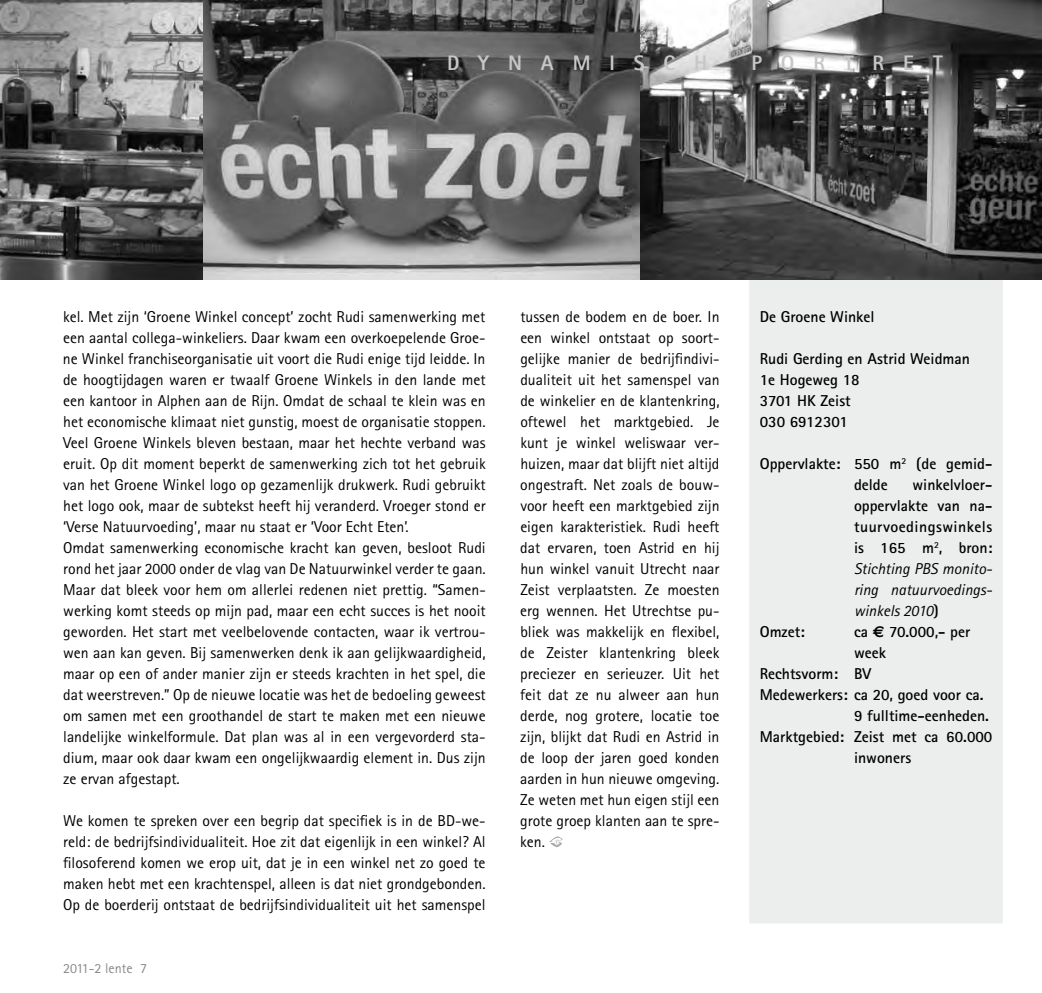
<style>
.page{position:relative;width:1042px;height:993px;background:#fff}
.page>*{position:absolute;margin:0;border:0;box-sizing:border-box;transform-origin:0 0}
.t1{font:800 21px "Rotis Sans Serif";letter-spacing:.9em;color:#c6c7c8}
.t2{font:15.75px/21px "Rotis Sans Serif";color:#000;text-align:justify}
.t3{font:700 15.75px/21px "Rotis Sans Serif";color:#000}
.t4{font:14px "Rotis Sans Serif";color:#87888a}
.s1{font-weight:400;font-style:italic}
.s2{font-family:"Euro Sans"}
</style>
<div class="page">
<svg style="left:549px;top:836px;width:14px;height:10px"></svg>
<div style="left:744px;top:279px;width:264px;height:644px;background:#eceded"></div>
<img style="left:0;top:0;width:1042px;height:279px">
<h1 class="t1" style="left:447px;top:49px;width:262px">DYNAMISCH</h1>
<h1 class="t1" style="left:751px;top:49px;width:193px">PORTRET</h1>
<p class="t2" style="left:63px;top:306px;width:424px;text-align:left">kel. Met zijn ‘Groene Winkel concept’ zocht Rudi samenwerking met een aantal collega-winkeliers. Daar kwam een overkoepelende Groe&shy;ne Winkel franchiseorganisatie uit voort die Rudi enige tijd leidde. In de hoogtijdagen waren er twaalf Groene Winkels in den lande met een kantoor in Alphen aan de Rijn. Omdat de schaal te klein was en het economische klimaat niet gunstig, moest de organisatie stoppen.<br>Veel Groene Winkels bleven bestaan, maar het hechte verband was eruit. Op dit moment beperkt de samenwerking zich tot het gebruik van het Groene Winkel logo op gezamenlijk drukwerk. Rudi gebruikt het logo ook, maar de subtekst heeft hij veranderd. Vroeger stond er ‘Verse Natuurvoeding’, maar nu staat er ‘Voor Echt Eten’.<br>Omdat samenwerking economische kracht kan geven, besloot Rudi rond het jaar 2000 onder de vlag van De Natuurwinkel verder te gaan.<br>Maar dat bleek voor hem om allerlei redenen niet prettig. “Samen&shy;werking komt steeds op mijn pad, maar een echt succes is het nooit geworden. Het start met veelbelovende contacten, waar ik vertrou&shy;wen aan kan geven. Bij samenwerken denk ik aan gelijkwaardigheid, maar op een of ander manier zijn er steeds krachten in het spel, die dat weerstreven.” Op de nieuwe locatie was het de bedoeling geweest om samen met een groothandel de start te maken met een nieuwe landelijke winkelformule. Dat plan was al in een vergevorderd sta&shy;dium, maar ook daar kwam een ongelijkwaardig element in. Dus zijn ze ervan afgestapt.</p>
<p class="t2" style="left:63px;top:809px;width:424px">We komen te spreken over een begrip dat specifiek is in de BD-we&shy;reld: de bedrijfsindividualiteit. Hoe zit dat eigenlijk in een winkel? Al filosoferend komen we erop uit, dat je in een winkel net zo goed te maken hebt met een krachtenspel, alleen is dat niet grondgebonden.<br>Op de boerderij ontstaat de bedrijfsindividualiteit uit het samenspel</p>
<p class="t4" style="left:63px;top:959px;width:85px">2011-2 lente 7</p>
<p class="t2" style="left:520px;top:305px;width:201px">tussen de bodem en de boer. In een winkel ontstaat op soort&shy;gelijke manier de bedrijfindivi&shy;dualiteit uit het samenspel van de winkelier en de klantenkring, oftewel het marktgebied. Je kunt je winkel weliswaar ver&shy;huizen, maar dat blijft niet altijd ongestraft. Net zoals de bouw&shy;voor heeft een marktgebied zijn eigen karakteristiek. Rudi heeft dat ervaren, toen Astrid en hij hun winkel vanuit Utrecht naar Zeist verplaatsten. Ze moesten erg wennen. Het Utrechtse pu&shy;bliek was makkelijk en flexibel, de Zeister klantenkring bleek preciezer en serieuzer. Uit het feit dat ze nu alweer aan hun derde, nog grotere, locatie toe zijn, blijkt dat Rudi en Astrid in de loop der jaren goed konden aarden in hun nieuwe omgeving.<br>Ze weten met hun eigen stijl een grote groep klanten aan te spre&shy;ken.</p>
<p class="t3" style="left:760px;top:305px;width:116px">De Groene Winkel</p>
<p class="t3" style="left:760px;top:347px;width:212px">Rudi Gerding en Astrid Weidman<br>1e Hogeweg 18<br>3701 HK Zeist<br>030 6912301</p>
<p class="t3" style="left:854px;top:452px;width:140px;text-indent:-94px">Oppervlakte: 550 m<sup>2</sup> (de gemid&shy;delde</p>
<p class="t3" style="left:854px;top:473px;width:140px;text-align:justify;text-indent:58px">winkelvloer&shy;oppervlakte van na&shy;tuurvoedingswinkels is 165 m<sup>2</sup>, bron:<br><span class="s1">Stichting PBS monito&shy;ring natuurvoedings&shy;winkels 2010</span>)</p>
<p class="t3" style="left:760px;top:620px;width:47px">Omzet:</p>
<p class="t3" style="left:854px;top:620px;width:118px">ca <span class="s2">€</span> 70.000,- per</p>
<p class="t3" style="left:854px;top:641px;width:34px">week</p>
<p class="t3" style="left:760px;top:662px;width:113px">Rechtsvorm: BV</p>
<p class="t3" style="left:760px;top:683px;width:225px">Medewerkers: ca 20, goed voor ca.</p>
<p class="t3" style="left:854px;top:704px;width:137px">9 fulltime-eenheden.</p>
<p class="t3" style="left:760px;top:725px;width:234px">Marktgebied: Zeist met ca 60.000</p>
<p class="t3" style="left:854px;top:746px;width:59px">inwoners</p>
</div>
